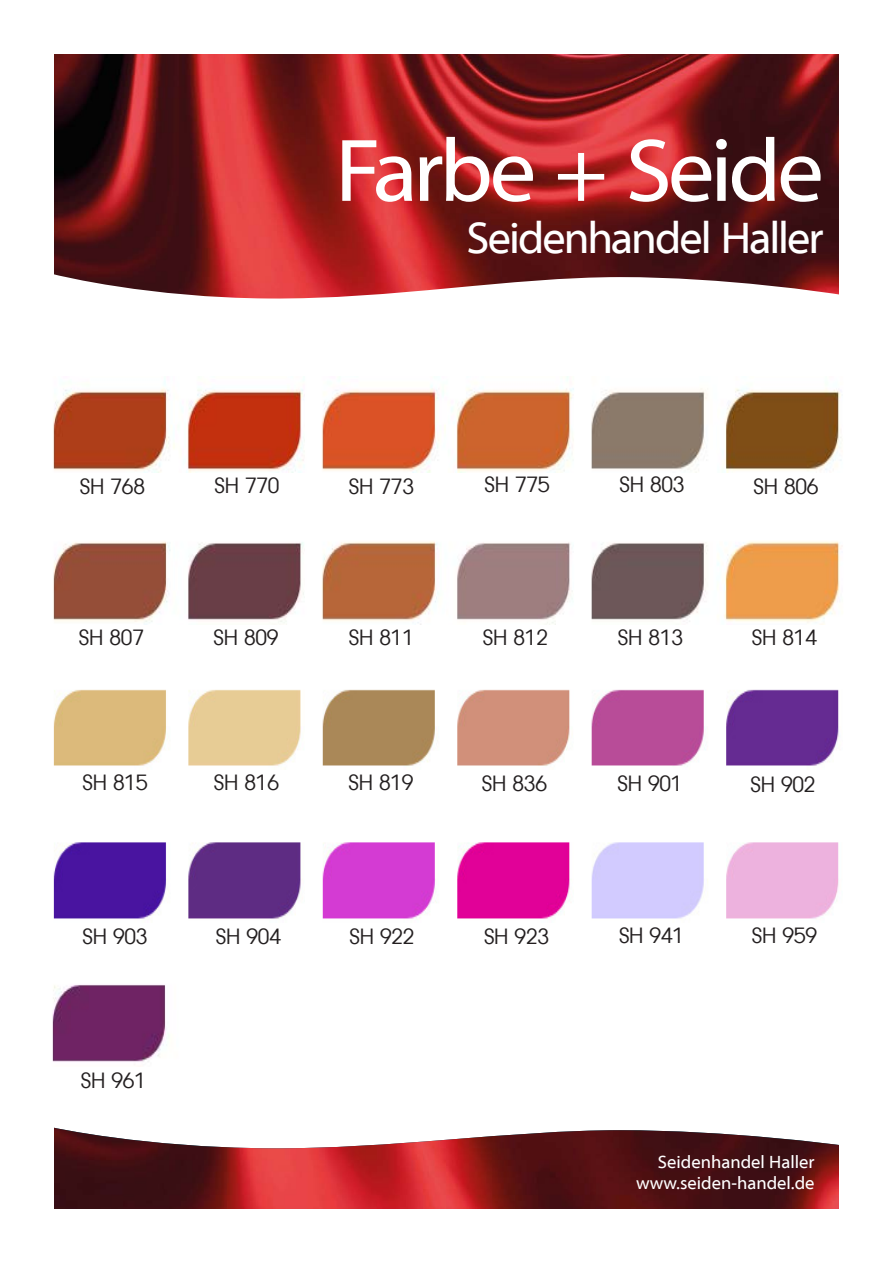
<style>
.page{position:relative;width:893px;height:1263px;background:#fff}
.page>*{position:absolute;margin:0;border:0;box-sizing:border-box;transform-origin:0 0}
.t1{font:89.85px "Myriad Web Pro";letter-spacing:-.045em;color:#fff}
.t2{font:44.85px "Myriad Web Pro";letter-spacing:-.045em;color:#fff}
.Headline_level_2{font:21px "Atlanta";letter-spacing:-.01em;color:#231f20}
.t3{font:18px/21px "Myriad Web Pro";color:#fff;text-align:right}
</style>
<div class="page">
<img style="left:54px;top:54px;width:785px;height:245px">
<img style="left:54px;top:1128px;width:785px;height:81px">
<img style="left:53px;top:377px;width:788px;height:95px">
<img style="left:53px;top:541px;width:789px;height:84px">
<img style="left:53px;top:689px;width:786px;height:77px">
<img style="left:53px;top:842px;width:786px;height:77px">
<img style="left:52px;top:984px;width:114px;height:78px">
<h1 class="t1" style="left:335px;top:122px;width:490px">Farbe + Seide</h1>
<h2 class="t2" style="left:467px;top:213px;width:359px">Seidenhandel Haller</h2>
<p class="Headline_level_2" style="left:80px;top:471px;width:67px">SH 768</p>
<p class="Headline_level_2" style="left:214px;top:471px;width:67px">SH 770</p>
<p class="Headline_level_2" style="left:349px;top:471px;width:67px">SH 773</p>
<p class="Headline_level_2" style="left:484px;top:470px;width:67px">SH 775</p>
<p class="Headline_level_2" style="left:619px;top:470px;width:67px">SH 803</p>
<p class="Headline_level_2" style="left:753px;top:471px;width:67px">SH 806</p>
<p class="Headline_level_2" style="left:79px;top:623px;width:67px">SH 807</p>
<p class="Headline_level_2" style="left:213px;top:622px;width:67px">SH 809</p>
<p class="Headline_level_2" style="left:349px;top:623px;width:67px">SH 811</p>
<p class="Headline_level_2" style="left:483px;top:622px;width:67px">SH 812</p>
<p class="Headline_level_2" style="left:618px;top:622px;width:67px">SH 813</p>
<p class="Headline_level_2" style="left:752px;top:623px;width:67px">SH 814</p>
<p class="Headline_level_2" style="left:82px;top:768px;width:67px">SH 815</p>
<p class="Headline_level_2" style="left:214px;top:767px;width:67px">SH 816</p>
<p class="Headline_level_2" style="left:348px;top:767px;width:67px">SH 819</p>
<p class="Headline_level_2" style="left:482px;top:768px;width:67px">SH 836</p>
<p class="Headline_level_2" style="left:617px;top:768px;width:67px">SH 901</p>
<p class="Headline_level_2" style="left:750px;top:769px;width:67px">SH 902</p>
<p class="Headline_level_2" style="left:82px;top:921px;width:67px">SH 903</p>
<p class="Headline_level_2" style="left:216px;top:921px;width:67px">SH 904</p>
<p class="Headline_level_2" style="left:349px;top:921px;width:67px">SH 922</p>
<p class="Headline_level_2" style="left:484px;top:921px;width:67px">SH 923</p>
<p class="Headline_level_2" style="left:619px;top:920px;width:67px">SH 941</p>
<p class="Headline_level_2" style="left:752px;top:920px;width:67px">SH 959</p>
<p class="Headline_level_2" style="left:81px;top:1065px;width:67px">SH 961</p>
<p class="t3" style="left:636px;top:1151px;width:180px">Seidenhandel Haller www.seiden-handel.de</p>
</div>
